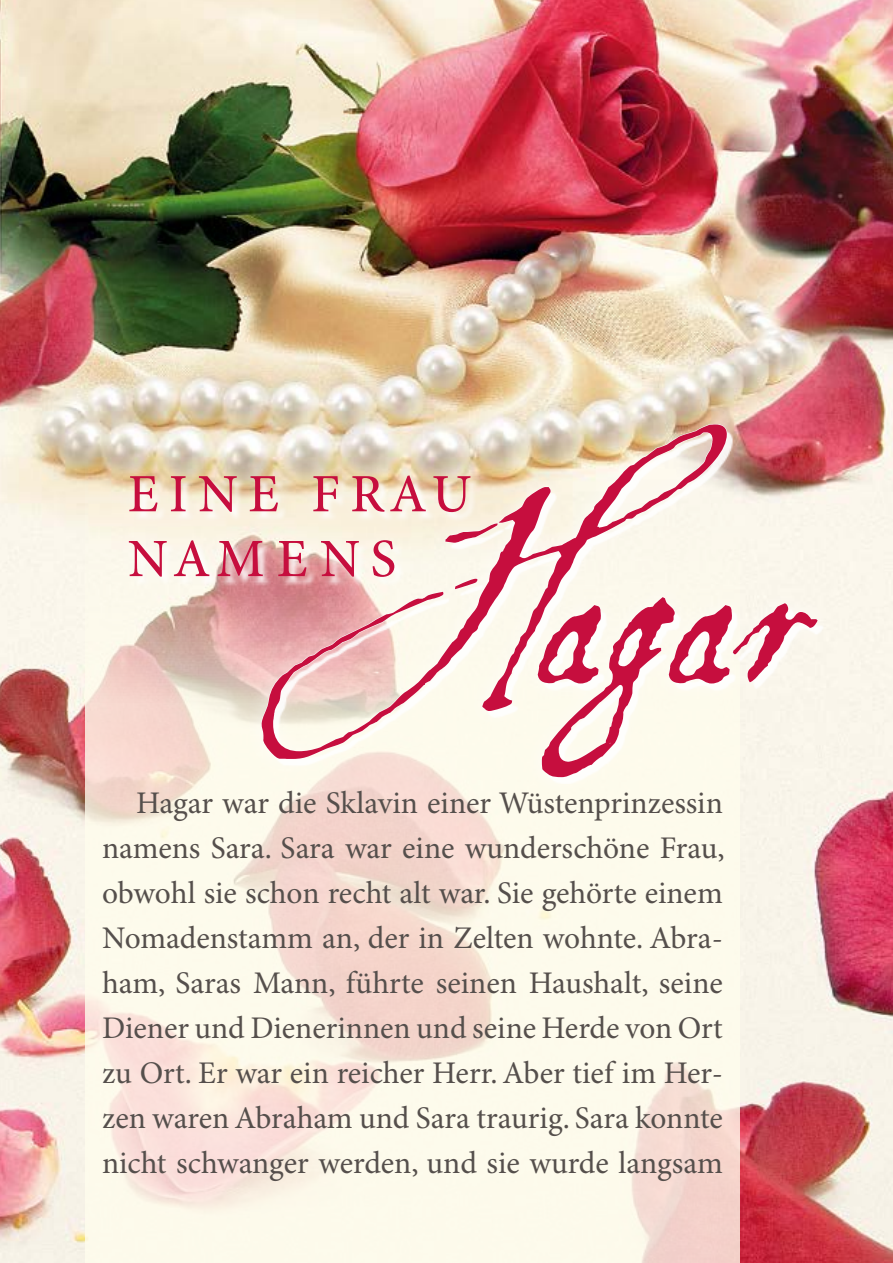
<style>
.page{position:relative;width:893px;height:1263px;background:#fff}
.page>*{position:absolute;margin:0;border:0;box-sizing:border-box;transform-origin:0 0}
.t1{font:198px "Aquiline Two";color:#c60e3e}
.t2{font:500 54px "Minion Pro";letter-spacing:.19em;color:#c60e3e}
.ATN_Tract_Bodytext{font:31.5px/45px "Minion Pro";color:#554f4c;text-align:justify}
</style>
<div class="page">
<img style="left:0;top:0;width:893px;height:1263px">
<svg style="left:85px;top:461px;width:655px;height:802px;background:#f9ede0"></svg>
<div style="left:243px;top:405px;width:592px;height:391px;background:#fff;opacity:.75"></div>
<svg style="left:260px;top:423px;width:468px;height:337px"></svg>
<svg style="left:536px;top:596px;width:283px;height:183px"></svg>
<div style="left:113px;top:456px;width:374px;height:139px;background:#fff;opacity:.75"></div>
<p class="t1" style="left:270px;top:497px;width:536px">Hagar</p>
<p class="t2" style="left:128px;top:457px;width:345px">EINE FRAU</p>
<p class="t2" style="left:128px;top:522px;width:270px">NAMENS</p>
<p class="ATN_Tract_Bodytext" style="left:102px;top:782px;width:624px;text-indent:34px">Hagar war die Sklavin einer Wüstenprinzessin namens Sara. Sara war eine wunderschöne Frau, obwohl sie schon recht alt war. Sie gehörte einem Nomadenstamm an, der in Zelten wohnte. Abra&shy;ham, Saras Mann, führte seinen Haushalt, seine Diener und Dienerinnen und seine Herde von Ort zu Ort. Er war ein reicher Herr. Aber tief im Her&shy;zen waren Abraham und Sara traurig. Sara konnte nicht schwanger werden, und sie wurde langsam</p>
</div>
